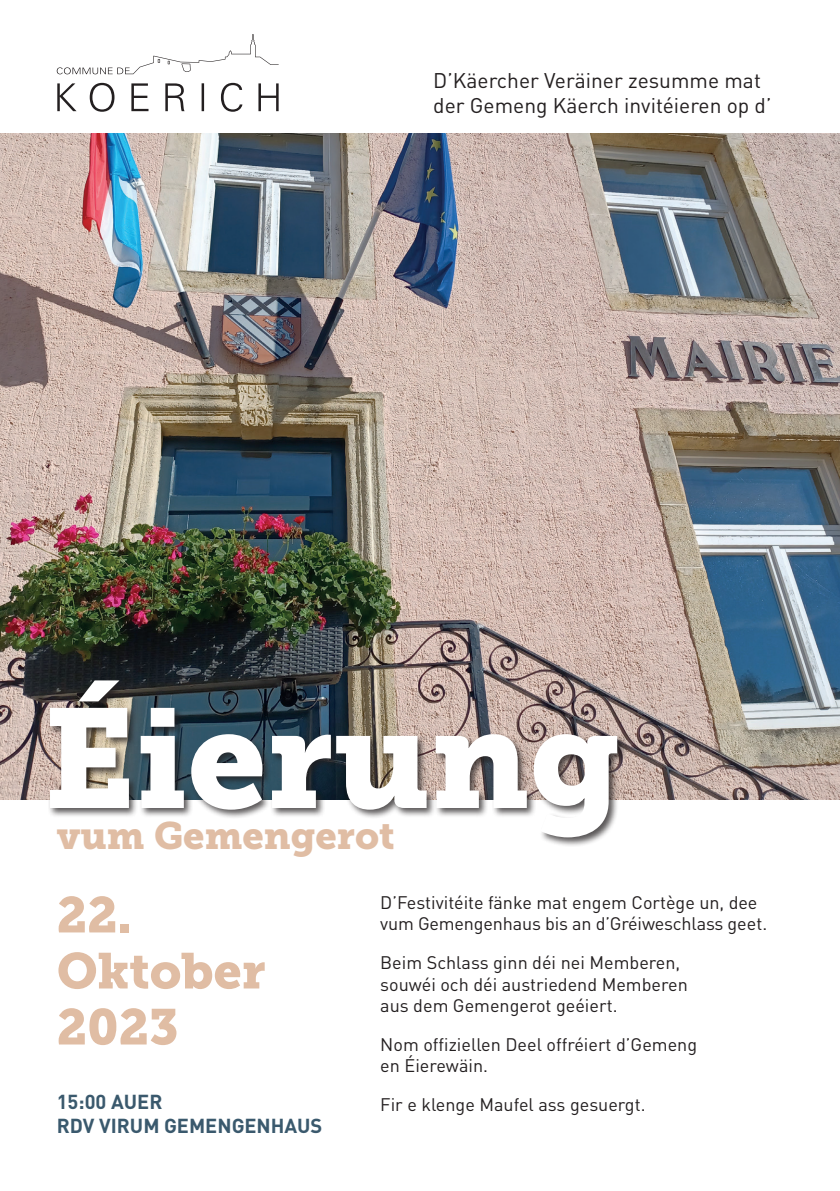
<style>
.page{position:relative;width:840px;height:1191px;background:#fff}
.page>*{position:absolute;margin:0;border:0;box-sizing:border-box;transform-origin:0 0}
.t1{font:140px "Museo Slab 900";color:#fff}
.t2{font:50px/56px "Museo Slab 900";color:#e0bda4}
.t3{font:38px "Museo Slab 900";color:#e0bda4}
.t4{font:21px/25.2px "DINOT";color:#231f20}
.t5{font:700 20px/24px "DINOT";color:#3a596d}
.t6{font:18px/21.6px "DINOT";color:#231f20}
</style>
<div class="page">
<svg style="left:57px;top:34px;width:221px;height:78px"></svg>
<img style="left:0;top:134px;width:839px;height:665px">
<div style="left:48px;top:678px;width:579px;height:169px;background:#231f20;opacity:.75"></div>
<p class="t4" style="left:433px;top:67px;width:339px">D’Käercher Veräiner zesumme mat der Gemeng Käerch invitéieren op d’</p>
<h1 class="t1" style="left:43px;top:677px;width:579px">Éierung</h1>
<h3 class="t3" style="left:57px;top:813px;width:339px">vum Gemengerot</h3>
<h2 class="t2" style="left:57px;top:887px;width:210px">22.<br>Oktober<br>2023</h2>
<p class="t5" style="left:57px;top:1088px;width:267px">15:00 AUER<br>RDV VIRUM GEMENGENHAUS</p>
<p class="t6" style="left:380px;top:890px;width:388px">D’Festivitéite fänke mat engem Cortège un, dee vum Gemengenhaus bis an d’Gréiweschlass geet.</p>
<p class="t6" style="left:380px;top:951px;width:309px">Beim Schlass ginn déi nei Memberen, souwéi och déi austriedend Memberen aus dem Gemengerot geéiert.</p>
<p class="t6" style="left:380px;top:1032px;width:318px">Nom offiziellen Deel offréiert d’Gemeng en Éierewäin.</p>
<p class="t6" style="left:380px;top:1093px;width:267px">Fir e klenge Maufel ass gesuergt.</p>
</div>
